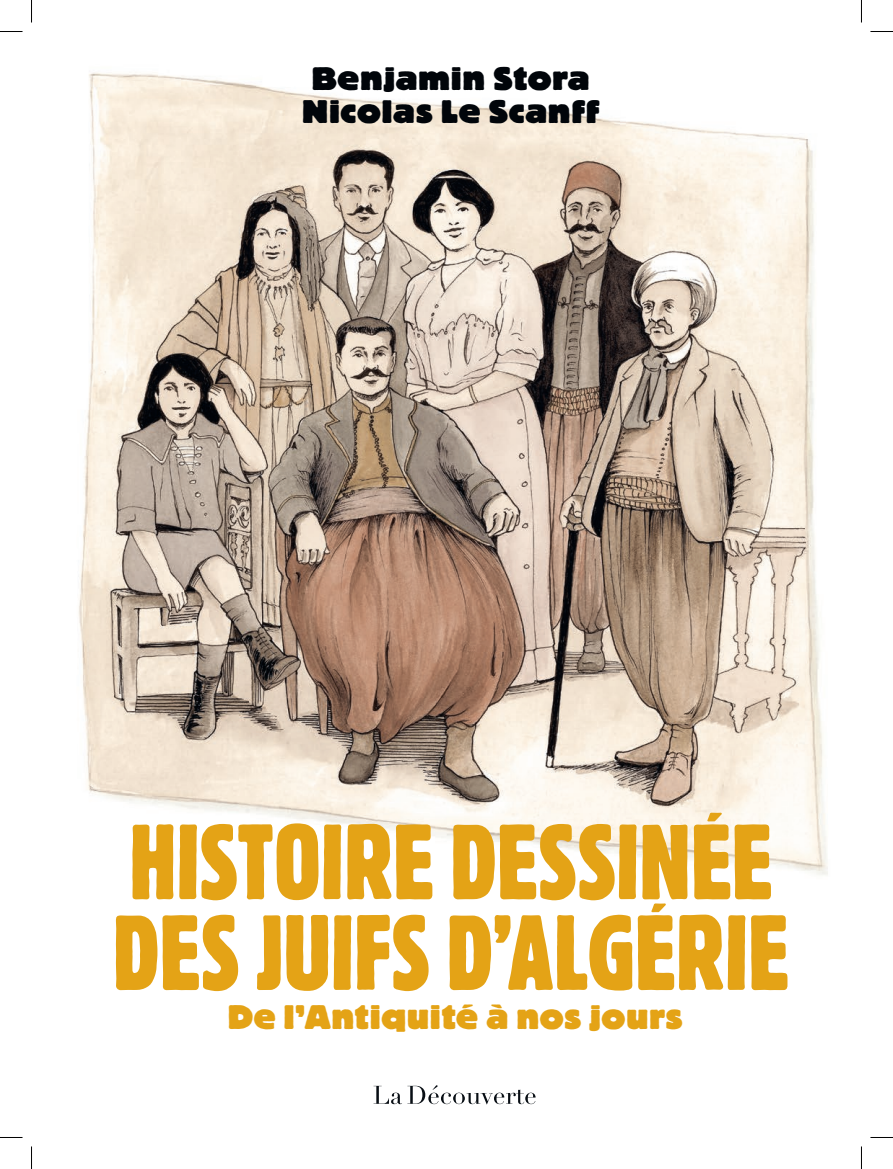
<style>
.page{position:relative;width:893px;height:1169px;background:#fff}
.page>*{position:absolute;margin:0;border:0;box-sizing:border-box;transform-origin:0 0}
.t1{font:105.75px/90.8px "Block BE Extra Cn";letter-spacing:.01em;color:#e4a316}
.t2{font:800 33.75px "Block BE";letter-spacing:.025em;color:#e4a316}
.t3{font:800 32.25px/33.6px "Block BE";letter-spacing:.025em;color:#01050a;text-align:center;scale:1.04 1}
</style>
<div class="page">
<img style="left:78px;top:72px;width:750px;height:841px">
<svg style="left:373px;top:1085px;width:162px;height:19px"></svg>
<svg style="left:707px;top:812px;width:14px;height:9px"></svg>
<svg style="left:651px;top:903px;width:14px;height:9px"></svg>
<svg style="left:0;top:31px;width:22px;height:1px"></svg>
<svg style="left:870px;top:31px;width:22px;height:1px"></svg>
<svg style="left:0;top:1137px;width:22px;height:1px"></svg>
<svg style="left:870px;top:1137px;width:22px;height:1px"></svg>
<svg style="left:31px;top:0;width:1px;height:23px"></svg>
<svg style="left:31px;top:1146px;width:1px;height:23px"></svg>
<p class="t3" style="left:302px;top:61px;width:287px">Benjamin Stora<br>Nicolas Le Scanff</p>
<p class="t1" style="left:113px;top:816px;width:676px">HISTOIRE DESSINEE<br>DES JUIFS D’ALGERIE</p>
<p class="t2" style="left:228px;top:998px;width:456px">De l’Antiquité à nos jours</p>
</div>
